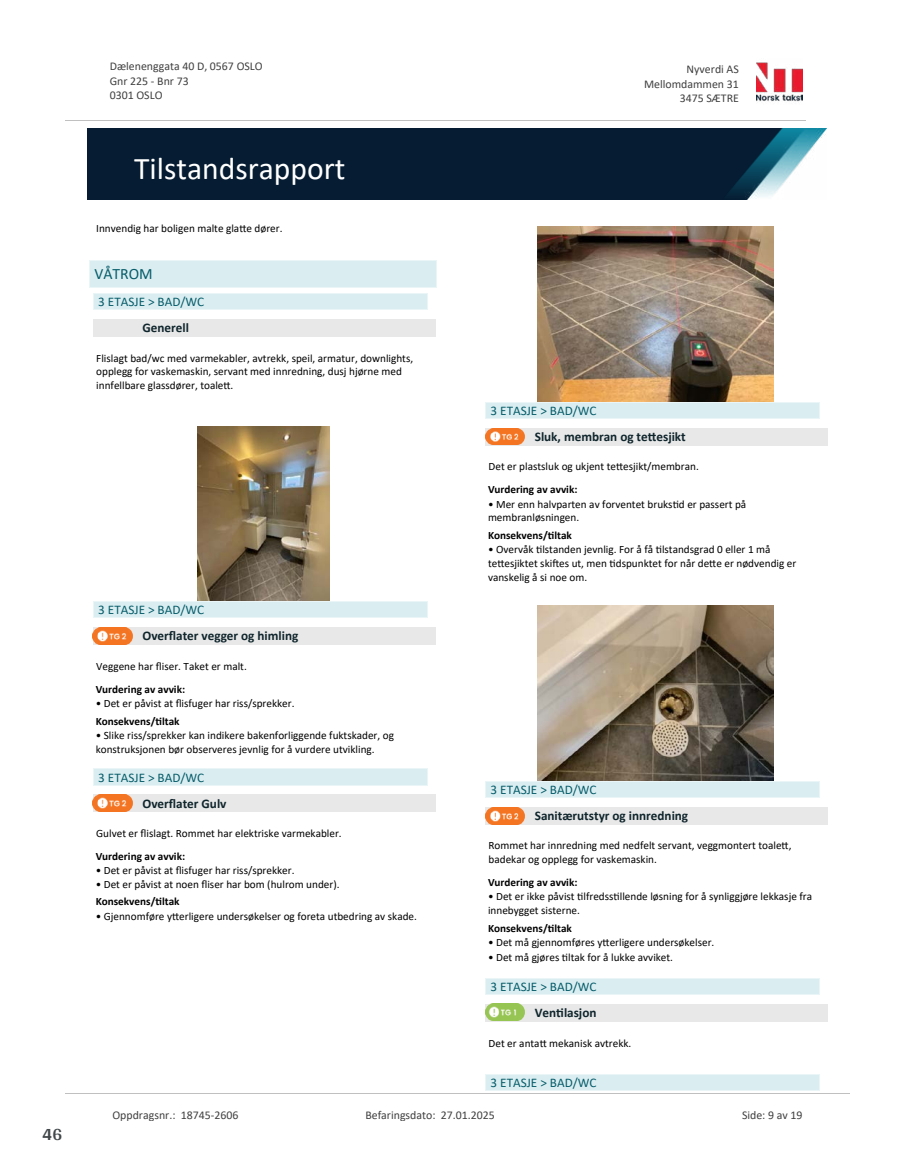
<style>
.page{position:relative;width:915px;height:1172px;background:#fff}
.page>*{position:absolute;margin:0;border:0;box-sizing:border-box;transform-origin:0 0}
.t1{font:31.65px "Calibri";color:#fff}
.t2{font:700 18px "Arya";color:#414749}
.t3{font:15.75px "Calibri";color:#065c69}
.t4{font:700 13.2px "Calibri";color:#0f252c}
.t5{font:13.2px "Calibri";color:#065c69}
.t6{font:11.85px/14.5px "Calibri";color:#404040}
.t7{font:11.25px/13.6px "Calibri";color:#000}
.t8{font:700 11.25px "Calibri";color:#000}
</style>
<div class="page">
<div style="left:89px;top:261px;width:347px;height:26px;background:#daeef2"></div>
<svg style="left:89px;top:261px;width:1px;height:26px"></svg>
<svg style="left:436px;top:261px;width:1px;height:26px"></svg>
<hr style="left:89px;top:260px;width:348px;height:1px;background:#eaf5f7">
<hr style="left:89px;top:287px;width:348px;height:1px;background:#eaf5f7">
<div style="left:93px;top:319px;width:342px;height:17px;background:#e8e8e8"></div>
<div style="left:93px;top:294px;width:334px;height:16px;background:#daeef2"></div>
<svg style="left:93px;top:295px;width:1px;height:15px"></svg>
<svg style="left:427px;top:294px;width:1px;height:16px"></svg>
<hr style="left:93px;top:294px;width:334px;height:1px;background:#eaf5f7">
<hr style="left:93px;top:310px;width:334px;height:1px;background:#eaf5f7">
<img style="left:197px;top:426px;width:132px;height:176px">
<div style="left:93px;top:627px;width:342px;height:17px;background:#e8e8e8"></div>
<img style="left:93px;top:627px;width:39px;height:17px">
<div style="left:93px;top:602px;width:334px;height:16px;background:#daeef2"></div>
<svg style="left:93px;top:603px;width:1px;height:15px"></svg>
<svg style="left:427px;top:602px;width:1px;height:16px"></svg>
<hr style="left:93px;top:602px;width:334px;height:1px;background:#eaf5f7">
<hr style="left:93px;top:618px;width:334px;height:1px;background:#eaf5f7">
<div style="left:93px;top:794px;width:342px;height:17px;background:#e8e8e8"></div>
<img style="left:93px;top:794px;width:39px;height:17px">
<div style="left:93px;top:769px;width:334px;height:16px;background:#daeef2"></div>
<svg style="left:93px;top:770px;width:1px;height:15px"></svg>
<svg style="left:427px;top:769px;width:1px;height:16px"></svg>
<hr style="left:93px;top:769px;width:334px;height:1px;background:#eaf5f7">
<hr style="left:93px;top:785px;width:334px;height:1px;background:#eaf5f7">
<img style="left:537px;top:226px;width:235px;height:176px">
<div style="left:485px;top:428px;width:342px;height:17px;background:#e8e8e8"></div>
<img style="left:485px;top:428px;width:39px;height:17px">
<div style="left:485px;top:402px;width:334px;height:17px;background:#daeef2"></div>
<svg style="left:485px;top:403px;width:1px;height:15px"></svg>
<svg style="left:819px;top:402px;width:1px;height:17px"></svg>
<hr style="left:485px;top:402px;width:334px;height:1px;background:#eaf5f7">
<hr style="left:485px;top:418px;width:334px;height:1px;background:#eaf5f7">
<img style="left:537px;top:606px;width:235px;height:175px">
<div style="left:485px;top:807px;width:342px;height:17px;background:#e8e8e8"></div>
<img style="left:485px;top:807px;width:39px;height:17px">
<div style="left:485px;top:782px;width:334px;height:16px;background:#daeef2"></div>
<svg style="left:485px;top:782px;width:1px;height:15px"></svg>
<svg style="left:819px;top:781px;width:1px;height:17px"></svg>
<hr style="left:485px;top:781px;width:334px;height:1px;background:#eaf5f7">
<hr style="left:485px;top:797px;width:334px;height:1px;background:#eaf5f7">
<div style="left:485px;top:1004px;width:342px;height:17px;background:#e8e8e8"></div>
<img style="left:485px;top:1004px;width:39px;height:17px">
<div style="left:485px;top:979px;width:334px;height:16px;background:#daeef2"></div>
<svg style="left:485px;top:979px;width:1px;height:16px"></svg>
<svg style="left:819px;top:978px;width:1px;height:17px"></svg>
<hr style="left:485px;top:978px;width:334px;height:1px;background:#eaf5f7">
<hr style="left:485px;top:995px;width:334px;height:1px;background:#eaf5f7">
<div style="left:485px;top:1075px;width:334px;height:16px;background:#daeef2"></div>
<svg style="left:485px;top:1076px;width:1px;height:15px"></svg>
<svg style="left:819px;top:1075px;width:1px;height:16px"></svg>
<hr style="left:485px;top:1075px;width:334px;height:1px;background:#eaf5f7">
<hr style="left:485px;top:1091px;width:334px;height:1px;background:#eaf5f7">
<img style="left:756px;top:62px;width:46px;height:40px">
<hr style="left:65px;top:120px;width:740px;height:1px;background:#c0c0c0">
<img style="left:88px;top:129px;width:738px;height:71px">
<hr style="left:65px;top:1093px;width:784px;height:1px;background:#c0c0c0">
<h2 class="t2" style="left:43px;top:1123px;width:21px">46</h2>
<p class="t6" style="left:110px;top:59px;width:154px">Dælenenggata 40 D, 0567 OSLO<br>Gnr 225 - Bnr 73<br>0301 OSLO</p>
<p class="t6" style="left:686px;top:62px;width:54px">Nyverdi AS</p>
<p class="t6" style="left:643px;top:76px;width:96px">Mellomdammen 31</p>
<p class="t6" style="left:679px;top:91px;width:61px">3475 SÆTRE</p>
<h1 class="t1" style="left:134px;top:147px;width:213px">Tilstandsrapport</h1>
<p class="t7" style="left:96px;top:222px;width:188px">Innvendig har boligen malte gla琀琀e dører.</p>
<h3 class="t3" style="left:94px;top:263px;width:60px">VÅTROM</h3>
<p class="t5" style="left:98px;top:293px;width:107px">3 ETASJE &gt; BAD/WC</p>
<p class="t4" style="left:142px;top:319px;width:48px">Generell</p>
<p class="t7" style="left:96px;top:351px;width:318px">Flislagt bad/wc med varmekabler, avtrekk, speil, armatur, downlights, opplegg for vaskemaskin, servant med innredning, dusj hjørne med innfellbare glassdører, toale琀琀.</p>
<p class="t5" style="left:98px;top:601px;width:107px">3 ETASJE &gt; BAD/WC</p>
<p class="t4" style="left:142px;top:627px;width:157px">Over昀氀ater vegger og himling</p>
<p class="t7" style="left:96px;top:659px;width:152px">Veggene har 昀氀iser. Taket er malt.</p>
<p class="t8" style="left:96px;top:681px;width:91px">Vurdering av avvik:</p>
<p class="t7" style="left:96px;top:696px;width:200px">• Det er påvist at 昀氀isfuger har riss/sprekker.</p>
<p class="t8" style="left:96px;top:713px;width:85px">Konsekvens/琀椀ltak</p>
<p class="t7" style="left:96px;top:728px;width:300px">• Slike riss/sprekker kan indikere bakenforliggende fuktskader, og konstruksjonen bør observeres jevnlig for å vurdere utvikling.</p>
<p class="t5" style="left:98px;top:768px;width:107px">3 ETASJE &gt; BAD/WC</p>
<p class="t4" style="left:142px;top:794px;width:85px">Over昀氀ater Gulv</p>
<p class="t7" style="left:96px;top:826px;width:247px">Gulvet er 昀氀islagt. Rommet har elektriske varmekabler.</p>
<p class="t8" style="left:96px;top:848px;width:91px">Vurdering av avvik:</p>
<p class="t7" style="left:96px;top:863px;width:200px">• Det er påvist at 昀氀isfuger har riss/sprekker.</p>
<p class="t7" style="left:96px;top:877px;width:245px">• Det er påvist at noen 昀氀iser har bom (hulrom under).</p>
<p class="t8" style="left:96px;top:894px;width:85px">Konsekvens/琀椀ltak</p>
<p class="t7" style="left:96px;top:909px;width:322px">• Gjennomføre y琀琀erligere undersøkelser og foreta utbedring av skade.</p>
<p class="t5" style="left:490px;top:401px;width:107px">3 ETASJE &gt; BAD/WC</p>
<p class="t4" style="left:534px;top:427px;width:152px">Sluk, membran og te琀琀esjikt</p>
<p class="t7" style="left:488px;top:459px;width:212px">Det er plastsluk og ukjent te琀琀esjikt/membran.</p>
<p class="t8" style="left:488px;top:482px;width:91px">Vurdering av avvik:</p>
<p class="t7" style="left:488px;top:497px;width:260px">• Mer enn halvparten av forventet bruks琀椀d er passert på membranløsningen.</p>
<p class="t8" style="left:488px;top:527px;width:85px">Konsekvens/琀椀ltak</p>
<p class="t7" style="left:488px;top:542px;width:310px">• Overvåk 琀椀lstanden jevnlig. For å få 琀椀lstandsgrad 0 eller 1 må<br>te琀琀esjiktet ski昀琀es ut, men 琀椀dspunktet for når de琀琀e er nødvendig er vanskelig å si noe om.</p>
<p class="t5" style="left:490px;top:781px;width:107px">3 ETASJE &gt; BAD/WC</p>
<p class="t4" style="left:534px;top:806px;width:155px">Sanitærutstyr og innredning</p>
<p class="t7" style="left:488px;top:839px;width:304px">Rommet har innredning med nedfelt servant, veggmontert toale琀琀, badekar og opplegg for vaskemaskin.</p>
<p class="t8" style="left:488px;top:874px;width:91px">Vurdering av avvik:</p>
<p class="t7" style="left:488px;top:889px;width:325px">• Det er ikke påvist 琀椀lfredss琀椀llende løsning for å synliggjøre lekkasje fra innebygget sisterne.</p>
<p class="t8" style="left:488px;top:920px;width:85px">Konsekvens/琀椀ltak</p>
<p class="t7" style="left:488px;top:935px;width:228px">• Det må gjennomføres y琀琀erligere undersøkelser.</p>
<p class="t7" style="left:488px;top:950px;width:186px">• Det må gjøres 琀椀ltak for å lukke avviket.</p>
<p class="t5" style="left:490px;top:978px;width:107px">3 ETASJE &gt; BAD/WC</p>
<p class="t4" style="left:534px;top:1004px;width:63px">Ven琀椀lasjon</p>
<p class="t7" style="left:488px;top:1036px;width:144px">Det er anta琀琀 mekanisk avtrekk.</p>
<p class="t5" style="left:490px;top:1074px;width:107px">3 ETASJE &gt; BAD/WC</p>
<p class="t6" style="left:112px;top:1107px;width:127px">Oppdragsnr.: 18745-2606</p>
<p class="t6" style="left:365px;top:1107px;width:131px">Befaringsdato: 27.01.2025</p>
<p class="t6" style="left:741px;top:1107px;width:62px">Side: 9 av 19</p>
</div>
